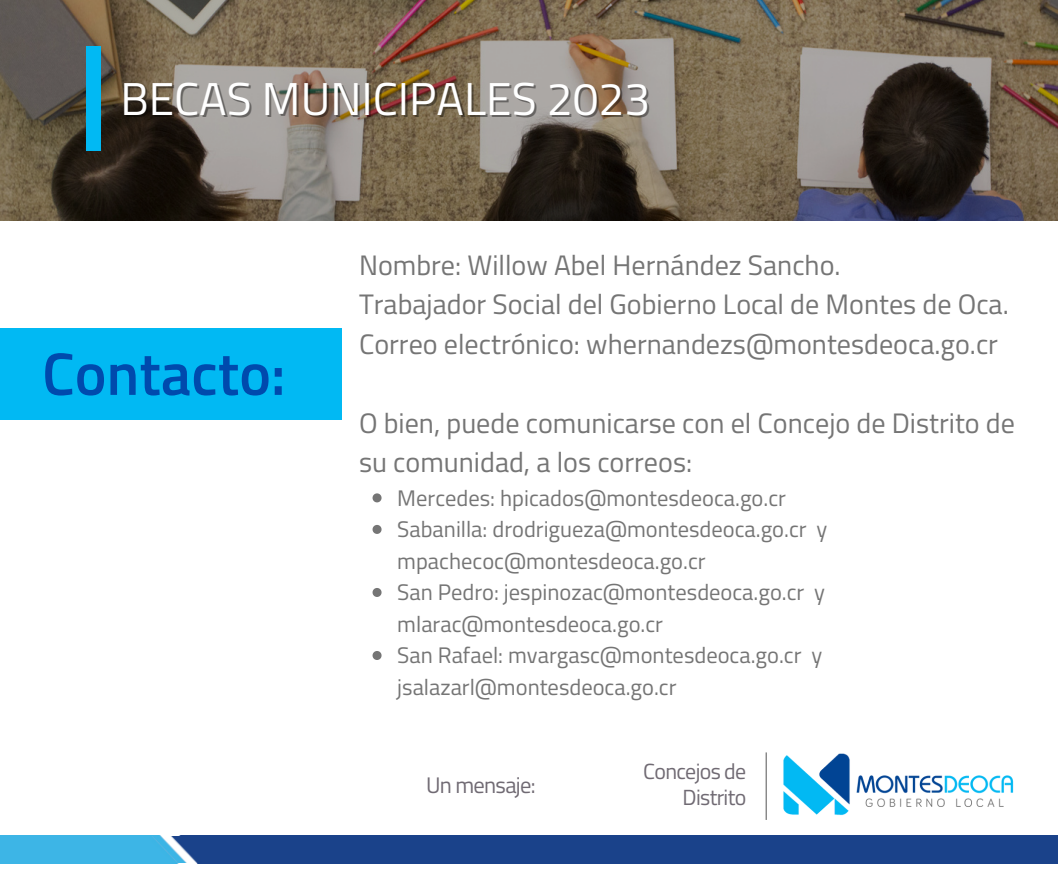
<style>
.page{position:relative;width:1058px;height:887px;background:#fff}
.page>*{position:absolute;margin:0;border:0;box-sizing:border-box;transform-origin:0 0}
.t1{font:600 60px "Titillium Web";color:#004aad}
.t2{font:46.05px "Titillium Web";color:#fff}
.t3{font:28.2px/39.3px "Titillium Web";color:#757575}
.t4{font:22.5px/31.5px "Titillium Web";color:#757575}
.t5{font:22.5px "Titillium Web";letter-spacing:-.03em;color:#706a73}
.t6{font:21.9px/26.1px "Titillium Web";letter-spacing:-.03em;color:#706a73;text-align:right}
</style>
<div class="page">
<div style="left:0;top:328px;width:342px;height:91px;background:#01b9f3"></div>
<svg style="left:372px;top:493px;width:9px;height:9px"></svg>
<svg style="left:372px;top:525px;width:9px;height:9px"></svg>
<svg style="left:372px;top:588px;width:9px;height:9px"></svg>
<svg style="left:372px;top:651px;width:9px;height:9px"></svg>
<svg style="left:0;top:0;width:1057px;height:221px;background:#6f6254"></svg>
<div style="left:86px;top:47px;width:15px;height:104px;background:#01b9f3"></div>
<img style="left:0;top:836px;width:1057px;height:27px">
<img style="left:771px;top:753px;width:248px;height:111px">
<svg style="left:765px;top:752px;width:1px;height:67px"></svg>
<h2 class="t2" style="left:120px;top:63px;width:531px">BECAS MUNICIPALES 2023</h2>
<h1 class="t1" style="left:42px;top:327px;width:245px">Contacto:</h1>
<p class="t3" style="left:359px;top:245px;width:651px">Nombre: Willow Abel Hernández Sancho.<br>Trabajador Social del Gobierno Local de Montes de Oca.<br>Correo electrónico: whernandezs@montesdeoca.go.cr</p>
<p class="t3" style="left:359px;top:402px;width:657px">O bien, puede comunicarse con el Concejo de Distrito de su comunidad, a los correos:</p>
<p class="t4" style="left:397px;top:481px;width:431px">Mercedes: hpicados@montesdeoca.go.cr Sabanilla: drodrigueza@montesdeoca.go.cr y mpachecoc@montesdeoca.go.cr<br>San Pedro: jespinozac@montesdeoca.go.cr y mlarac@montesdeoca.go.cr<br>San Rafael: mvargasc@montesdeoca.go.cr y jsalazarl@montesdeoca.go.cr</p>
<p class="t5" style="left:426px;top:767px;width:111px">Un mensaje:</p>
<p class="t6" style="left:643px;top:757px;width:105px">Concejos de<br>Distrito</p>
</div>
